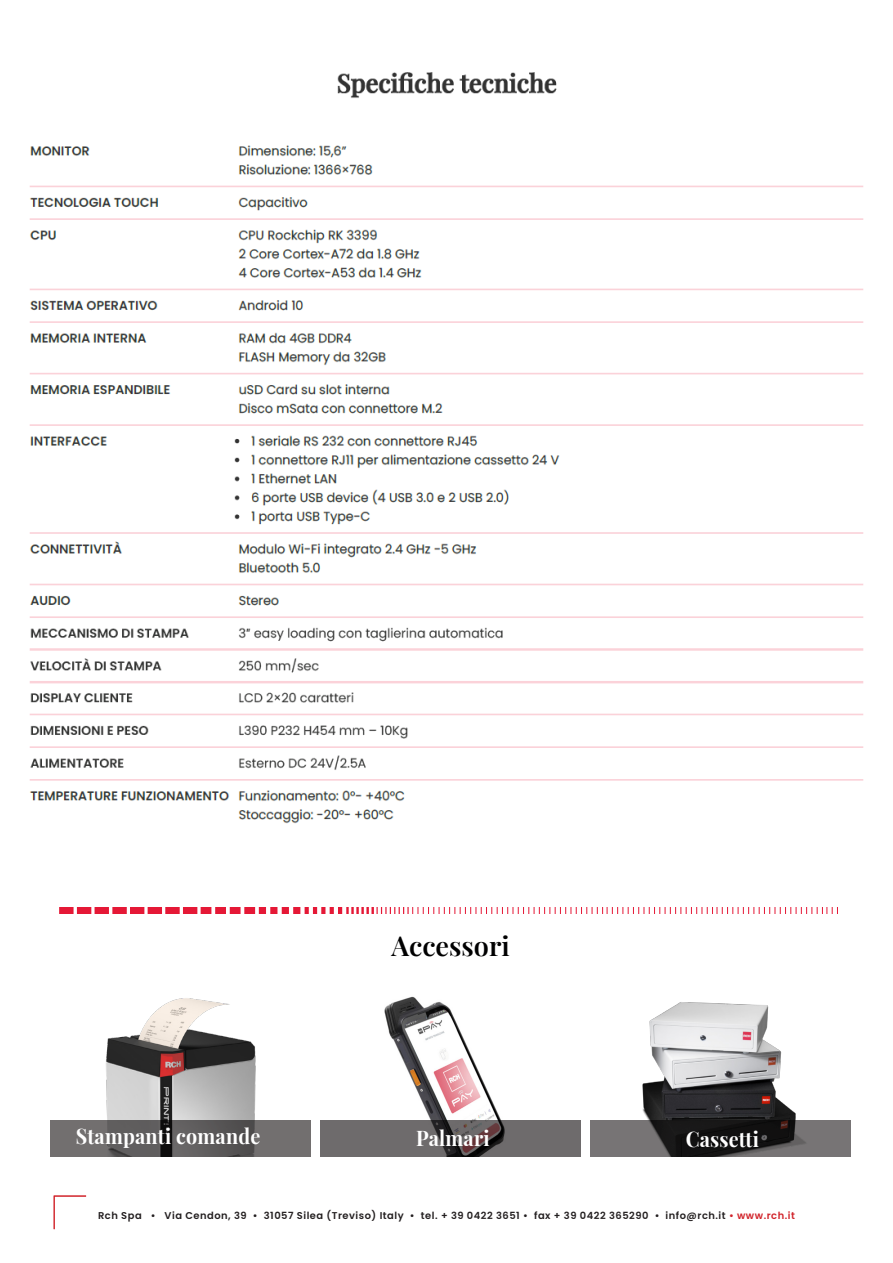
<style>
.page{position:relative;width:893px;height:1263px;background:#fff}
.page>*{position:absolute;margin:0;border:0;box-sizing:border-box;transform-origin:0 0}
.t1{font:600 27px "Playfair Display";color:#000001}
.t2{font:700 21px "Playfair Display";letter-spacing:.01em;color:#fff;scale:.94 1}
.t3{font:600 9.9px "Poppins";letter-spacing:.05em;color:#231f20}
.s1{color:#d1232a}
</style>
<div class="page">
<svg style="left:54px;top:1196px;width:32px;height:33px"></svg>
<div style="left:293px;top:907px;width:7px;height:7px;background:#e51836"></div>
<div style="left:282px;top:907px;width:7px;height:7px;background:#e51836"></div>
<div style="left:270px;top:907px;width:7px;height:7px;background:#e51836"></div>
<div style="left:259px;top:907px;width:7px;height:7px;background:#e51836"></div>
<div style="left:244px;top:907px;width:11px;height:7px;background:#e51836"></div>
<div style="left:230px;top:907px;width:11px;height:7px;background:#e51836"></div>
<div style="left:215px;top:907px;width:11px;height:7px;background:#e51836"></div>
<div style="left:201px;top:907px;width:10px;height:7px;background:#e51836"></div>
<div style="left:183px;top:907px;width:14px;height:7px;background:#e51836"></div>
<div style="left:165px;top:907px;width:15px;height:7px;background:#e51836"></div>
<div style="left:148px;top:907px;width:14px;height:7px;background:#e51836"></div>
<svg style="left:305px;top:907px;width:533px;height:7px"></svg>
<div style="left:130px;top:907px;width:14px;height:7px;background:#e51836"></div>
<div style="left:112px;top:907px;width:15px;height:7px;background:#e51836"></div>
<div style="left:95px;top:907px;width:14px;height:7px;background:#e51836"></div>
<div style="left:59px;top:907px;width:15px;height:7px;background:#e51836"></div>
<div style="left:77px;top:907px;width:14px;height:7px;background:#e51836"></div>
<img style="left:106px;top:998px;width:150px;height:122px">
<img style="left:642px;top:1002px;width:154px;height:118px">
<img style="left:384px;top:996px;width:197px;height:161px">
<svg style="left:50px;top:1120px;width:260px;height:37px;background:#625f60"></svg>
<svg style="left:320px;top:1120px;width:260px;height:37px;background:#646061"></svg>
<svg style="left:590px;top:1120px;width:261px;height:37px;background:#494747"></svg>
<img style="left:29px;top:72px;width:835px;height:751px">
<h1 class="t1" style="left:391px;top:924px;width:120px">Accessori</h1>
<h2 class="t2" style="left:76px;top:1120px;width:198px">Stampanti comande</h2>
<h2 class="t2" style="left:416px;top:1122px;width:80px">Palmari</h2>
<h2 class="t2" style="left:686px;top:1122px;width:79px">Cassetti</h2>
<p class="t3" style="left:98px;top:1210px;width:698px">Rch Spa • Via Cendon, 39 • 31057 Silea (Treviso) Italy • tel. + 39 0422 3651 • fax + 39 0422 365290 • info@rch.it <span class="s1">• www.rch.it</span></p>
</div>
